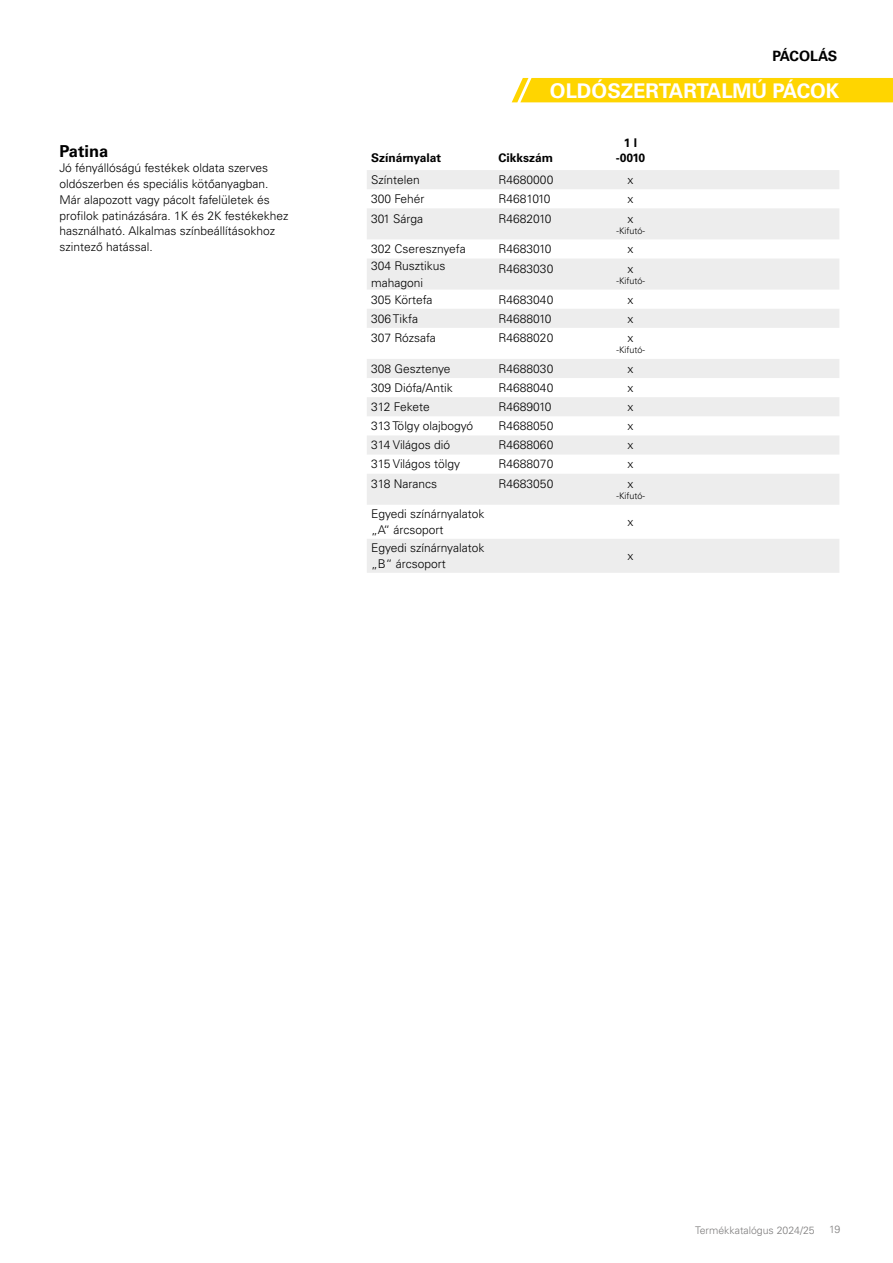
<style>
.page{position:relative;width:893px;height:1263px;background:#fff}
.page>*{position:absolute;margin:0;border:0;box-sizing:border-box;transform-origin:0 0}
.t1{font:700 20.25px "Univers LTCYR 65";color:#fff}
.t2{font:700 16.5px "Univers LT Pro 65";color:#000}
.t3{font:700 14.25px "Univers LTCYR 65";letter-spacing:-.01em;color:#000}
.t4{font:300 12px/15.8px "Univers LT Pro 45";color:#000}
.t5{font:700 12px/15px "Univers LT Pro 65";color:#000;text-align:center}
.t6{font:300 10.5px "Univers LT Pro 45";color:#7c7b7b}
.t7{font:300 9px "Univers LT Pro 45";color:#000}
</style>
<div class="page">
<div style="left:512px;top:78px;width:381px;height:24px;background:#ffd500"></div>
<svg style="left:367px;top:170px;width:472px;height:403px;fill:#ededed"></svg>
<h2 class="t2" style="left:60px;top:141px;width:50px">Patina</h2>
<p class="t4" style="left:60px;top:160px;width:231px">Jó fényállóságú festékek oldata szerves oldószerben és speciális kötőanyagban.<br>Már alapozott vagy pácolt fafelületek és profilok patinázására. 1K és 2K festékekhez használható. Alkalmas színbeállításokhoz szintező hatással.</p>
<p class="t3" style="left:773px;top:46px;width:66px">PÁCOLÁS</p>
<h1 class="t1" style="left:550px;top:76px;width:291px">OLDÓSZERTARTALMÚ PÁCOK</h1>
<p class="t5" style="left:371px;top:150px;width:72px">Színárnyalat</p>
<p class="t5" style="left:499px;top:150px;width:56px">Cikkszám</p>
<p class="t5" style="left:616px;top:135px;width:31px">1 l -0010</p>
<p class="t4" style="left:371px;top:172px;width:50px">Színtelen</p>
<p class="t4" style="left:499px;top:172px;width:56px">R4680000</p>
<p class="t4" style="left:627px;top:172px;width:7px">x</p>
<p class="t4" style="left:371px;top:191px;width:55px">300 Fehér</p>
<p class="t4" style="left:499px;top:191px;width:54px">R4681010</p>
<p class="t4" style="left:627px;top:191px;width:7px">x</p>
<p class="t4" style="left:371px;top:210px;width:53px">301 Sárga</p>
<p class="t4" style="left:499px;top:210px;width:54px">R4682010</p>
<p class="t4" style="left:627px;top:210px;width:7px">x</p>
<p class="t7" style="left:616px;top:225px;width:30px">-Kifutó-</p>
<p class="t4" style="left:371px;top:241px;width:96px">302 Cseresznyefa</p>
<p class="t4" style="left:499px;top:241px;width:54px">R4683010</p>
<p class="t4" style="left:627px;top:241px;width:7px">x</p>
<p class="t4" style="left:371px;top:258px;width:76px;line-height:16.5px">304 Rusztikus mahagoni</p>
<p class="t4" style="left:499px;top:261px;width:56px">R4683030</p>
<p class="t4" style="left:627px;top:261px;width:7px">x</p>
<p class="t7" style="left:616px;top:275px;width:30px">-Kifutó-</p>
<p class="t4" style="left:371px;top:291px;width:63px">305 Körtefa</p>
<p class="t4" style="left:499px;top:291px;width:56px">R4683040</p>
<p class="t4" style="left:627px;top:291px;width:7px">x</p>
<p class="t4" style="left:371px;top:310px;width:49px">306 Tikfa</p>
<p class="t4" style="left:499px;top:310px;width:54px">R4688010</p>
<p class="t4" style="left:627px;top:310px;width:7px">x</p>
<p class="t4" style="left:371px;top:330px;width:66px">307 Rózsafa</p>
<p class="t4" style="left:499px;top:330px;width:56px">R4688020</p>
<p class="t4" style="left:627px;top:330px;width:7px">x</p>
<p class="t7" style="left:616px;top:345px;width:30px">-Kifutó-</p>
<p class="t4" style="left:371px;top:361px;width:81px">308 Gesztenye</p>
<p class="t4" style="left:499px;top:361px;width:56px">R4688030</p>
<p class="t4" style="left:627px;top:361px;width:7px">x</p>
<p class="t4" style="left:371px;top:380px;width:83px">309 Diófa/Antik</p>
<p class="t4" style="left:499px;top:380px;width:56px">R4688040</p>
<p class="t4" style="left:627px;top:380px;width:7px">x</p>
<p class="t4" style="left:371px;top:399px;width:60px">312 Fekete</p>
<p class="t4" style="left:499px;top:399px;width:54px">R4689010</p>
<p class="t4" style="left:627px;top:399px;width:7px">x</p>
<p class="t4" style="left:371px;top:418px;width:104px">313 Tölgy olajbogyó</p>
<p class="t4" style="left:499px;top:418px;width:56px">R4688050</p>
<p class="t4" style="left:627px;top:418px;width:7px">x</p>
<p class="t4" style="left:371px;top:437px;width:80px">314 Világos dió</p>
<p class="t4" style="left:499px;top:437px;width:56px">R4688060</p>
<p class="t4" style="left:627px;top:437px;width:7px">x</p>
<p class="t4" style="left:371px;top:456px;width:90px">315 Világos tölgy</p>
<p class="t4" style="left:499px;top:456px;width:56px">R4688070</p>
<p class="t4" style="left:627px;top:456px;width:7px">x</p>
<p class="t4" style="left:371px;top:476px;width:68px">318 Narancs</p>
<p class="t4" style="left:499px;top:476px;width:56px">R4683050</p>
<p class="t4" style="left:627px;top:476px;width:7px">x</p>
<p class="t7" style="left:616px;top:491px;width:30px">-Kifutó-</p>
<p class="t4" style="left:371px;top:505px;width:115px;line-height:16.5px">Egyedi színárnyalatok „A“ árcsoport</p>
<p class="t4" style="left:627px;top:514px;width:7px">x</p>
<p class="t4" style="left:371px;top:539px;width:115px;line-height:16.5px">Egyedi színárnyalatok „B“ árcsoport</p>
<p class="t4" style="left:627px;top:548px;width:7px">x</p>
<p class="t6" style="left:695px;top:1223px;width:121px">Termékkatalógus 2024/25</p>
<p class="t6" style="left:829px;top:1223px;width:13px">19</p>
</div>
